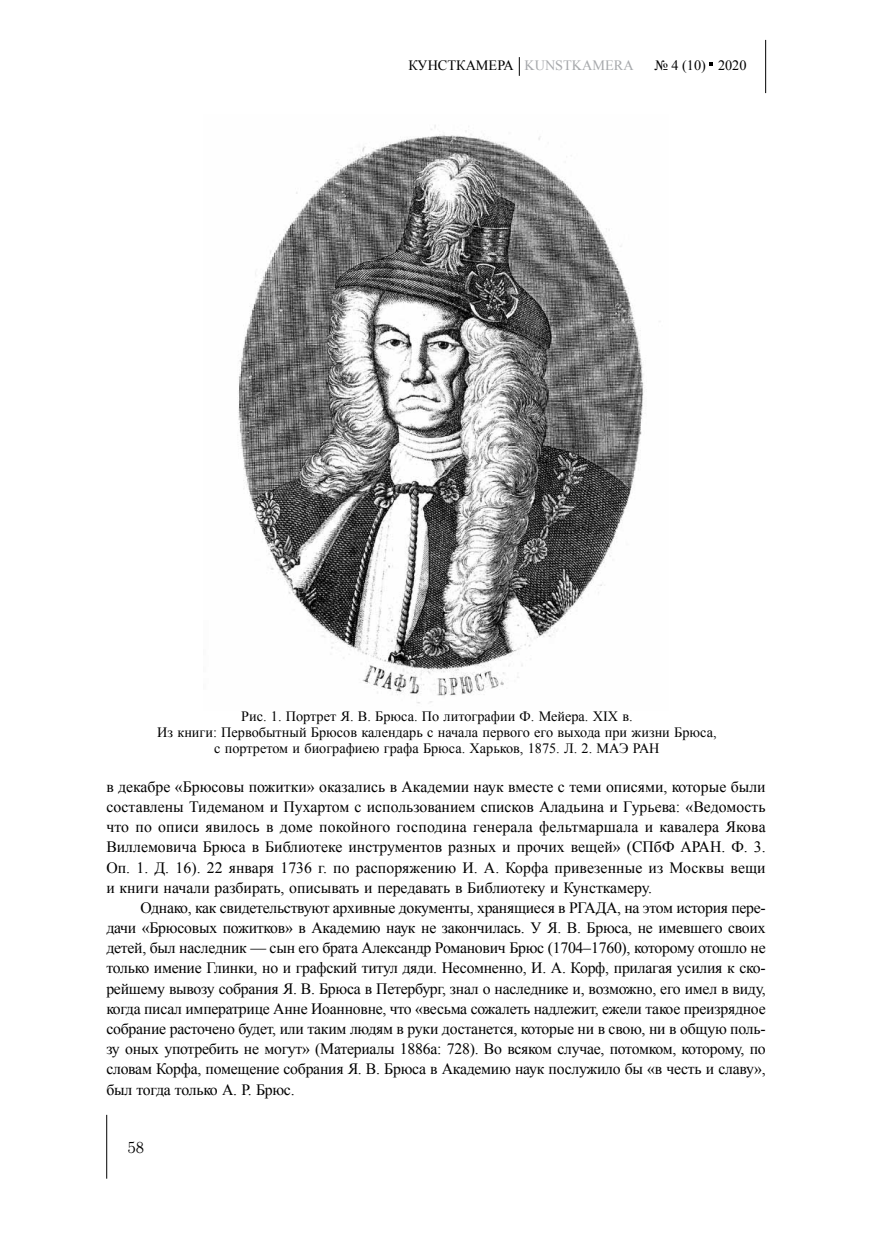
<style>
.page{position:relative;width:872px;height:1234px;background:#fff}
.page>*{position:absolute;margin:0;border:0;box-sizing:border-box;transform-origin:0 0}
.t1{font:15.75px/20.2px "Times New Roman";letter-spacing:-.015em;color:#000;text-align:justify}
.t2{font:15.75px "Times New Roman";letter-spacing:.005em;color:#000}
.t3{font:15.75px "Literaturnaya C";color:#000}
.t4{font:14.25px "Times New Roman";color:#000}
.s1{color:#a7a9ac}
</style>
<div class="page">
<hr style="left:106px;top:1114px;width:1px;height:64px;background:#000">
<svg style="left:519px;top:57px;width:1px;height:19px"></svg>
<hr style="left:765px;top:40px;width:1px;height:53px;background:#000">
<img style="left:238px;top:125px;width:422px;height:579px">
<p class="t4" style="left:408px;top:56px;width:227px">КУНСТКАМЕРА <span class="s1">KUNSTKAMERA</span></p>
<p class="t4" style="left:654px;top:56px;width:94px">№ 4 (10) 2020</p>
<p class="t4" style="left:241px;top:706px;width:393px">РИС. 1. ПОРТРЕТ Я. В. БРЮСА. ПО ЛИТОГРАФИИ Ф. МЕЙЕРА. XIX В.</p>
<p class="t4" style="left:157px;top:722px;width:561px">ИЗ КНИГИ: ПЕРВОБЫТНЫЙ БРЮСОВ КАЛЕНДАРЬ С НАЧАЛА ПЕРВОГО ЕГО ВЫХОДА ПРИ ЖИЗНИ БРЮСА,</p>
<p class="t4" style="left:214px;top:738px;width:429px">С ПОРТРЕТОМ И БИОГРАФИЕЮ ГРАФА БРЮСА. ХАРЬКОВ, 1875. Л. 2. МАЭ РАН</p>
<p class="t1" style="left:106px;top:776px;width:661px">В ДЕКАБРЕ «БРЮСОВЫ ПОЖИТКИ» ОКАЗАЛИСЬ В АКАДЕМИИ НАУК ВМЕСТЕ С ТЕМИ ОПИСЯМИ, КОТОРЫЕ БЫЛИ СОСТАВЛЕНЫ ТИДЕМАНОМ И ПУХАРТОМ С ИСПОЛЬЗОВАНИЕМ СПИСКОВ АЛАДЬИНА И ГУРЬЕВА: «ВЕДОМОСТЬ ЧТО ПО ОПИСИ ЯВИЛОСЬ В ДОМЕ ПОКОЙНОГО ГОСПОДИНА ГЕНЕРАЛА ФЕЛЬТМАРШАЛА И КАВАЛЕРА ЯКОВА ВИЛЛЕМОВИЧА БРЮСА В БИБЛИОТЕКЕ ИНСТРУМЕНТОВ РАЗНЫХ И ПРОЧИХ ВЕЩЕЙ» (СПБФ АРАН</p>
<p class="t1" style="left:721px;top:836px;width:46px">. Ф. 3.</p>
<p class="t2" style="left:106px;top:856px;width:661px">ОП. 1. Д. 16). 22 ЯНВАРЯ 1736 Г. ПО РАСПОРЯЖЕНИЮ И. А. КОРФА ПРИВЕЗЕННЫЕ ИЗ МОСКВЫ ВЕЩИ</p>
<p class="t1" style="left:106px;top:876px;width:547px">И КНИГИ НАЧАЛИ РАЗБИРАТЬ, ОПИСЫВАТЬ И ПЕРЕДАВАТЬ В БИБЛИОТЕКУ И КУНСТКАМЕРУ.</p>
<p class="t1" style="left:140px;top:897px;width:440px">ОДНАКО, КАК СВИДЕТЕЛЬСТВУЮТ АРХИВНЫЕ ДОКУМЕНТЫ, ХРАНЯЩИЕСЯ В РГАДА</p>
<p class="t1" style="left:106px;top:897px;width:661px;text-indent:511px">, НА ЭТОМ ИСТОРИЯ ПЕРЕ-ДАЧИ «БРЮСОВЫХ ПОЖИТКОВ» В АКАДЕМИЮ НАУК НЕ ЗАКОНЧИЛАСЬ. У Я. В. БРЮСА, НЕ ИМЕВШЕГО СВОИХ ДЕТЕЙ, БЫЛ НАСЛЕДНИК — СЫН ЕГО БРАТА АЛЕКСАНДР РОМАНОВИЧ БРЮС (1704–1760), КОТОРОМУ ОТОШЛО НЕ ТОЛЬКО ИМЕНИЕ ГЛИНКИ, НО И ГРАФСКИЙ ТИТУЛ ДЯДИ. НЕСОМНЕННО, И. А. КОРФ, ПРИЛАГАЯ УСИЛИЯ К СКО-РЕЙШЕМУ ВЫВОЗУ СОБРАНИЯ Я. В. БРЮСА В ПЕТЕРБУРГ, ЗНАЛ О НАСЛЕДНИКЕ И, ВОЗМОЖНО, ЕГО ИМЕЛ В ВИДУ, КОГДА ПИСАЛ ИМПЕРАТРИЦЕ АННЕ ИОАННОВНЕ, ЧТО «ВЕСЬМА СОЖАЛЕТЬ НАДЛЕЖИТ, ЕЖЕЛИ ТАКОЕ ПРЕИЗРЯДНОЕ СОБРАНИЕ РАСТОЧЕНО БУДЕТ, ИЛИ ТАКИМ ЛЮДЯМ В РУКИ ДОСТАНЕТСЯ, КОТОРЫЕ НИ В СВОЮ, НИ В ОБЩУЮ ПОЛЬ-ЗУ ОНЫХ УПОТРЕБИТЬ НЕ МОГУТ» (МАТЕРИАЛЫ 1886А: 728). ВО ВСЯКОМ СЛУЧАЕ, ПОТОМКОМ, КОТОРОМУ, ПО СЛОВАМ КОРФА, ПОМЕЩЕНИЕ СОБРАНИЯ Я. В. БРЮСА В АКАДЕМИЮ НАУК ПОСЛУЖИЛО БЫ «В ЧЕСТЬ И СЛАВУ», БЫЛ ТОГДА ТОЛЬКО А. Р. БРЮС.</p>
<p class="t3" style="left:128px;top:1138px;width:18px">58</p>
</div>
